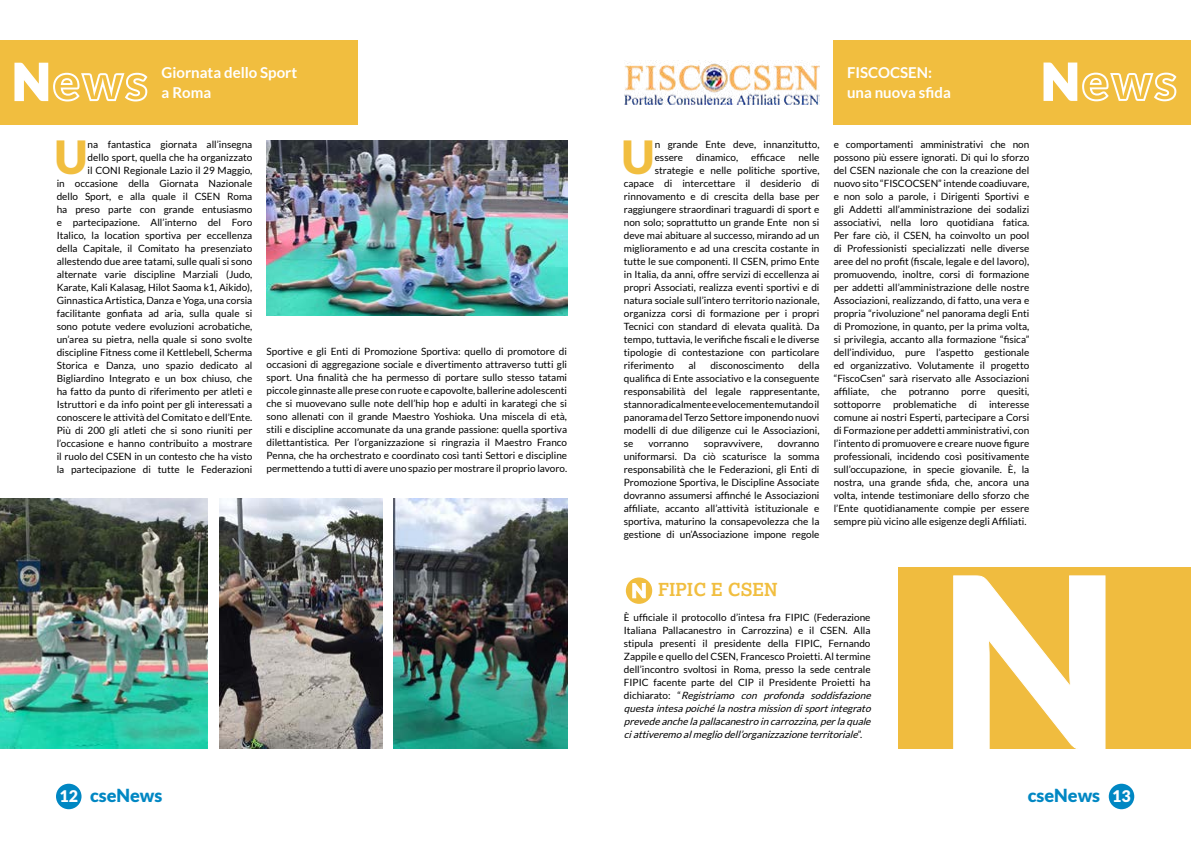
<style>
.page{position:relative;width:1191px;height:842px;background:#fff}
.page>*{position:absolute;margin:0;border:0;box-sizing:border-box;transform-origin:0 0}
.t1{font:900 45.7px "Lato";color:#f1be3f}
.t2{font:900 18px "Lato";color:#0087c3}
.t3{font:700 18px "Lexia Da Ma";color:#f1be3f}
.t4{font:700 15px/20px "Lato";color:#fff}
.t5{font:10px/13px "Lato";color:#000;text-align:justify}
.s1{font-style:italic}
.s2{font-size:16px;color:#fff}
</style>
<div class="page">
<div style="left:833px;top:40px;width:358px;height:84px;background:#f1be3f"></div>
<svg style="left:1043px;top:63px;width:133px;height:38px"></svg>
<svg style="left:625px;top:576px;width:28px;height:29px"></svg>
<div style="left:624px;top:575px;width:30px;height:31px;border:2px solid #fff;border-radius:50%"></div>
<svg style="left:631px;top:582px;width:16px;height:17px"></svg>
<div style="left:899px;top:567px;width:292px;height:181px;background:#f0bc3f"></div>
<svg style="left:953px;top:575px;width:152px;height:174px"></svg>
<img style="left:624px;top:61px;width:195px;height:44px">
<div style="left:0;top:40px;width:357px;height:84px;background:#f1be3f"></div>
<svg style="left:14px;top:63px;width:133px;height:38px"></svg>
<img style="left:266px;top:140px;width:301px;height:176px">
<img style="left:0;top:499px;width:207px;height:249px">
<img style="left:219px;top:499px;width:164px;height:249px">
<img style="left:394px;top:499px;width:173px;height:249px">
<div style="left:56px;top:784px;width:25px;height:25px;background:#0087c3;border-radius:50%"></div>
<div style="left:1108px;top:784px;width:26px;height:25px;background:#0087c3;border-radius:50%"></div>
<h3 class="t4" style="left:162px;top:62px;width:137px">Giornata dello Sport a Roma</h3>
<p class="t5" style="left:57px;top:138px;width:197px;text-align:right">na fantastica giornata all’insegna<br>dello sport, quella che ha organizzato<br>il CONI Regionale Lazio il 29 Maggio,<br>in occasione della Giornata Nazionale dello Sport, e alla quale il CSEN Roma ha preso parte con grande entusiasmo e partecipazione. All’interno del Foro Italico, la location sportiva per eccellenza della Capitale, il Comitato ha presenziato allestendo due aree tatami, sulle quali si sono alternate varie discipline Marziali (Judo, Karate, Kali Kalasag, Hilot Saoma k1, Aikido), Ginnastica Artistica, Danza e Yoga, una corsia facilitante gonfiata ad aria, sulla quale si sono potute vedere evoluzioni acrobatiche, un’area su pietra, nella quale si sono svolte discipline Fitness come il Kettlebell, Scherma Storica e Danza, uno spazio dedicato al Bigliardino Integrato e un box chiuso, che ha fatto da punto di riferimento per atleti e Istruttori e da info point per gli interessati a conoscere le attività del Comitato e dell’Ente.<br>Più di 200 gli atleti che si sono riuniti per l’occasione e hanno contribuito a mostrare il ruolo del CSEN in un contesto che ha visto la partecipazione di tutte le Federazioni</p>
<h1 class="t1" style="left:54px;top:131px;width:35px">U</h1>
<p class="t5" style="left:266px;top:345px;width:302px">Sportive e gli Enti di Promozione Sportiva: quello di promotore di occasioni di aggregazione sociale e divertimento attraverso tutti gli sport. Una finalità che ha permesso di portare sullo stesso tatami piccole ginnaste alle prese con ruote e capovolte, ballerine adolescenti che si muovevano sulle note dell’hip hop e adulti in karategi che si sono allenati con il grande Maestro Yoshioka. Una miscela di età, stili e discipline accomunate da una grande passione: quella sportiva dilettantistica. Per l’organizzazione si ringrazia il Maestro Franco Penna, che ha orchestrato e coordinato così tanti Settori e discipline permettendo a tutti di avere uno spazio per mostrare il proprio lavoro.</p>
<h3 class="t4" style="left:847px;top:62px;width:105px">FISCOCSEN: una nuova sfida</h3>
<h1 class="t1" style="left:621px;top:131px;width:35px">U</h1>
<p class="t5" style="left:655px;top:138px;width:166px">n grande Ente deve, innanzitutto, essere</p>
<p class="t5" style="left:696px;top:151px;width:43px">dinamico,</p>
<p class="t5" style="left:751px;top:151px;width:35px">efficace</p>
<p class="t5" style="left:798px;top:151px;width:23px">nelle</p>
<p class="t5" style="left:655px;top:164px;width:166px">strategie e nelle politiche sportive,</p>
<p class="t5" style="left:624px;top:177px;width:197px">capace di intercettare il desiderio di</p>
<p class="t5" style="left:624px;top:190px;width:197px">rinnovamento e di crescita della base per</p>
<p class="t5" style="left:624px;top:203px;width:197px">raggiungere straordinari traguardi di sport e</p>
<p class="t5" style="left:624px;top:216px;width:197px">non solo; soprattutto un grande Ente non si</p>
<p class="t5" style="left:624px;top:229px;width:197px">deve mai abituare al successo, mirando ad un</p>
<p class="t5" style="left:624px;top:242px;width:197px">miglioramento e ad una crescita costante in</p>
<p class="t5" style="left:624px;top:255px;width:197px">tutte le sue componenti. Il CSEN, primo Ente</p>
<p class="t5" style="left:624px;top:268px;width:197px">in Italia, da anni, offre servizi di eccellenza ai</p>
<p class="t5" style="left:624px;top:281px;width:197px">propri Associati, realizza eventi sportivi e di</p>
<p class="t5" style="left:624px;top:294px;width:197px">natura sociale sull’intero territorio nazionale,</p>
<p class="t5" style="left:624px;top:307px;width:197px">organizza corsi di formazione per i propri</p>
<p class="t5" style="left:624px;top:320px;width:197px">Tecnici con standard di elevata qualità. Da</p>
<p class="t5" style="left:624px;top:333px;width:197px">tempo, tuttavia, le verifiche fiscali e le diverse</p>
<p class="t5" style="left:624px;top:346px;width:197px">tipologie di contestazione con particolare</p>
<p class="t5" style="left:624px;top:359px;width:52px">riferimento</p>
<p class="t5" style="left:688px;top:359px;width:9px">al</p>
<p class="t5" style="left:710px;top:359px;width:75px">disconoscimento</p>
<p class="t5" style="left:624px;top:359px;width:197px;text-indent:175px">della qualifica di Ente associativo e la conseguente responsabilità del legale rappresentante, stanno radicalmente e velocemente mutando il panorama del Terzo Settore imponendo nuovi modelli di due diligenze cui le Associazioni, se</p>
<p class="t5" style="left:624px;top:437px;width:197px;text-indent:154px">dovranno uniformarsi. Da ciò scaturisce la somma responsabilità che le Federazioni, gli Enti di Promozione Sportiva, le Discipline Associate dovranno assumersi affinché le Associazioni affiliate, accanto all’attività istituzionale e sportiva, maturino la consapevolezza che la gestione di un’Associazione impone regole</p>
<p class="t5" style="left:648px;top:437px;width:42px">vorranno</p>
<p class="t5" style="left:704px;top:437px;width:60px">sopravvivere,</p>
<p class="t5" style="left:833px;top:138px;width:197px">e comportamenti amministrativi che non possono più essere ignorati. Di qui lo sforzo del CSEN nazionale che con la creazione del nuovo sito “FISCOCSEN” intende coadiuvare, e non solo a parole, i Dirigenti Sportivi e gli Addetti all’amministrazione dei sodalizi associativi, nella loro quotidiana fatica.<br>Per fare ciò, il CSEN, ha coinvolto un pool di Professionisti specializzati nelle diverse aree del no profit (fiscale, legale e del lavoro), promuovendo, inoltre, corsi di formazione per addetti all’amministrazione delle nostre Associazioni, realizzando, di fatto, una vera e propria “rivoluzione” nel panorama degli Enti di Promozione, in quanto, per la prima volta, si privilegia, accanto alla formazione “fisica” dell’individuo, pure l’aspetto gestionale ed organizzativo. Volutamente il progetto “FiscoCsen” sarà riservato alle Associazioni affiliate, che potranno porre quesiti, sottoporre problematiche di interesse comune ai nostri Esperti, partecipare a Corsi di Formazione per addetti amministrativi, con l’intento di promuovere e creare nuove figure professionali, incidendo così positivamente sull’occupazione, in specie giovanile. È, la nostra, una grande sfida, che, ancora una volta, intende testimoniare dello sforzo che l’Ente quotidianamente compie per essere sempre più vicino alle esigenze degli Affiliati.</p>
<h2 class="t3" style="left:658px;top:579px;width:121px">FIPIC E CSEN</h2>
<p class="t5" style="left:624px;top:611px;width:251px;text-align:left">È ufficiale il protocollo d’intesa fra FIPIC (Federazione Italiana Pallacanestro in Carrozzina) e il CSEN. Alla stipula presenti il presidente della FIPIC, Fernando Zappile e quello del CSEN, Francesco Proietti. Al termine dell’incontro svoltosi in Roma, presso la sede centrale FIPIC facente parte del CIP il Presidente Proietti ha d i c h i a r a t o : “ <span class="s1">Registriamo con profonda soddisfazione questaintesapoichélanostramission disportintegrato prevedeanchelapallacanestro in carrozzina,perlaquale ciattiveremo almeglio dell’organizzazioneterritoriale</span>” .</p>
<h2 class="t2" style="left:59px;top:785px;width:104px"><span class="s2">12</span> cseNews</h2>
<h2 class="t2" style="left:1027px;top:785px;width:104px">cseNews <span class="s2">13</span></h2>
</div>
